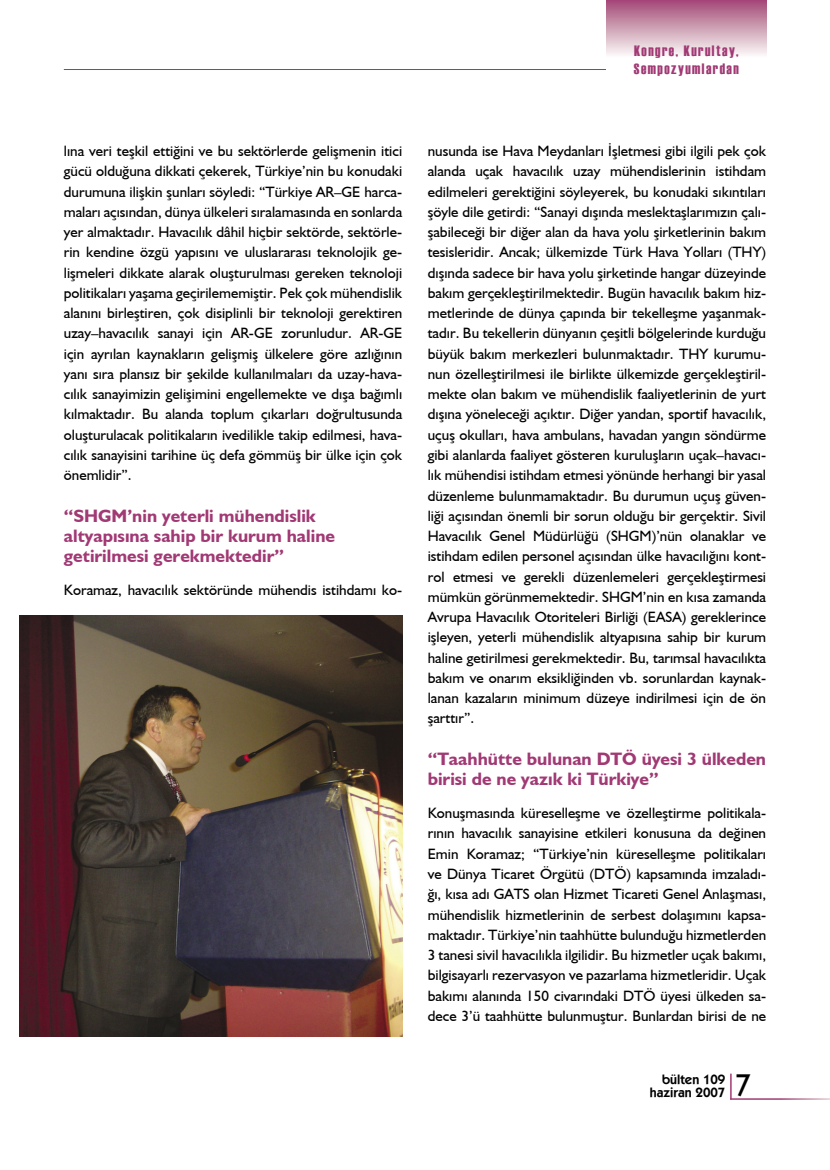
<style>
.page{position:relative;width:830px;height:1170px;background:#fff}
.page>*{position:absolute;margin:0;border:0;box-sizing:border-box;transform-origin:0 0}
.t1{font:31.5px "Humanist 521 BT";color:#000}
.t2{font:700 18px/20.2px "Humanist 521 BT";color:#a13974}
.t3{font:15px/20.2px "Humanist 521 BT";color:#000;text-align:justify}
.t4{font:15px/18px "Haettenschweiler";letter-spacing:.1em;color:#a13974}
.t5{font:600 13.5px/13.5px "Kabel IT Cby BT";color:#000;text-align:right}
</style>
<div class="page">
<hr style="left:64px;top:69px;width:570px;height:1px;background:#a13974">
<hr style="left:729px;top:1073px;width:2px;height:26px;background:#a13974">
<hr style="left:729px;top:1098px;width:100px;height:1px;background:#fff">
<div style="left:606px;top:0;width:160px;height:74px;background:linear-gradient(to bottom,#a7527a,#fff)"></div>
<img style="left:19px;top:615px;width:383px;height:421px">
<p class="t4" style="left:633px;top:42px;width:106px">Kongre, Kurultay,<br>Sempozyumlardan</p>
<p class="t3" style="left:64px;top:140px;width:340px">lına veri teşkil ettiğini ve bu sektörlerde gelişmenin itici gücü olduğuna dikkati çekerek, Türkiye’nin bu konudaki durumuna ilişkin şunları söyledi: “Türkiye AR–GE harca&shy;maları açısından, dünya ülkeleri sıralamasında en sonlarda yer almaktadır. Havacılık dâhil hiçbir sektörde, sektörle&shy;rin kendine özgü yapısını ve uluslararası teknolojik ge&shy;lişmeleri dikkate alarak oluşturulması gereken teknoloji politikaları yaşama geçirilememiştir. Pek çok mühendislik alanını birleştiren, çok disiplinli bir teknoloji gerektiren uzay–havacılık sanayi için AR-GE zorunludur. AR-GE için ayrılan kaynakların gelişmiş ülkelere göre azlığının yanı sıra plansız bir şekilde kullanılmaları da uzay-hava&shy;cılık sanayimizin gelişimini engellemekte ve dışa bağımlı kılmaktadır. Bu alanda toplum çıkarları doğrultusunda oluşturulacak politikaların ivedilikle takip edilmesi, hava&shy;cılık sanayisini tarihine üç defa gömmüş bir ülke için çok önemlidir”.</p>
<p class="t2" style="left:64px;top:505px;width:272px">“SHGM’nin yeterli mühendislik altyapısına sahip bir kurum haline getirilmesi gerekmektedir”</p>
<p class="t3" style="left:64px;top:579px;width:340px">Koramaz, havacılık sektöründe mühendis istihdamı ko-</p>
<p class="t3" style="left:427px;top:140px;width:340px">nusunda ise Hava Meydanları İşletmesi gibi ilgili pek çok alanda uçak havacılık uzay mühendislerinin istihdam edilmeleri gerektiğini söyleyerek, bu konudaki sıkıntıları şöyle dile getirdi: “Sanayi dışında meslektaşlarımızın çalı&shy;şabileceği bir diğer alan da hava yolu şirketlerinin bakım tesisleridir. Ancak; ülkemizde Türk Hava Yolları (THY) dışında sadece bir hava yolu şirketinde hangar düzeyinde bakım gerçekleştirilmektedir. Bugün havacılık bakım hiz&shy;metlerinde de dünya çapında bir tekelleşme yaşanmak&shy;tadır. Bu tekellerin dünyanın çeşitli bölgelerinde kurduğu büyük bakım merkezleri bulunmaktadır. THY kurumu&shy;nun özelleştirilmesi ile birlikte ülkemizde gerçekleştiril&shy;mekte olan bakım ve mühendislik faaliyetlerinin de yurt dışına yöneleceği açıktır. Diğer yandan, sportif havacılık, uçuş okulları, hava ambulans, havadan yangın söndürme gibi alanlarda faaliyet gösteren kuruluşların uçak–havacı&shy;lık mühendisi istihdam etmesi yönünde herhangi bir yasal düzenleme bulunmamaktadır. Bu durumun uçuş güven&shy;liği açısından önemli bir sorun olduğu bir gerçektir. Sivil Havacılık Genel Müdürlüğü (SHGM)’nün olanaklar ve istihdam edilen personel açısından ülke havacılığını kont&shy;rol etmesi ve gerekli düzenlemeleri gerçekleştirmesi mümkün görünmemektedir. SHGM’nin en kısa zamanda Avrupa Havacılık Otoriteleri Birliği (EASA) gereklerince işleyen, yeterli mühendislik altyapısına sahip bir kurum haline getirilmesi gerekmektedir. Bu, tarımsal havacılıkta bakım ve onarım eksikliğinden vb. sorunlardan kaynak&shy;lanan kazaların minimum düzeye indirilmesi için de ön şarttır”.</p>
<p class="t2" style="left:427px;top:748px;width:340px">“Taahhütte bulunan DTÖ üyesi 3 ülkeden birisi de ne yazık ki Türkiye”</p>
<p class="t3" style="left:427px;top:802px;width:340px">Konuşmasında küreselleşme ve özelleştirme politikala&shy;rının havacılık sanayisine etkileri konusuna da değinen Emin Koramaz; “Türkiye’nin küreselleşme politikaları ve Dünya Ticaret Örgütü (DTÖ) kapsamında imzaladı&shy;ğı, kısa adı GATS olan Hizmet Ticareti Genel Anlaşması, mühendislik hizmetlerinin de serbest dolaşımını kapsa&shy;maktadır. Türkiye’nin taahhütte bulunduğu hizmetlerden 3 tanesi sivil havacılıkla ilgilidir. Bu hizmetler uçak bakımı, bilgisayarlı rezervasyon ve pazarlama hizmetleridir. Uçak bakımı alanında 150 civarındaki DTÖ üyesi ülkeden sa&shy;dece 3’ü taahhütte bulunmuştur. Bunlardan birisi de ne</p>
<p class="t5" style="left:649px;top:1071px;width:77px">bülten 109 haziran 2007</p>
<h1 class="t1" style="left:734px;top:1065px;width:17px">7</h1>
</div>
